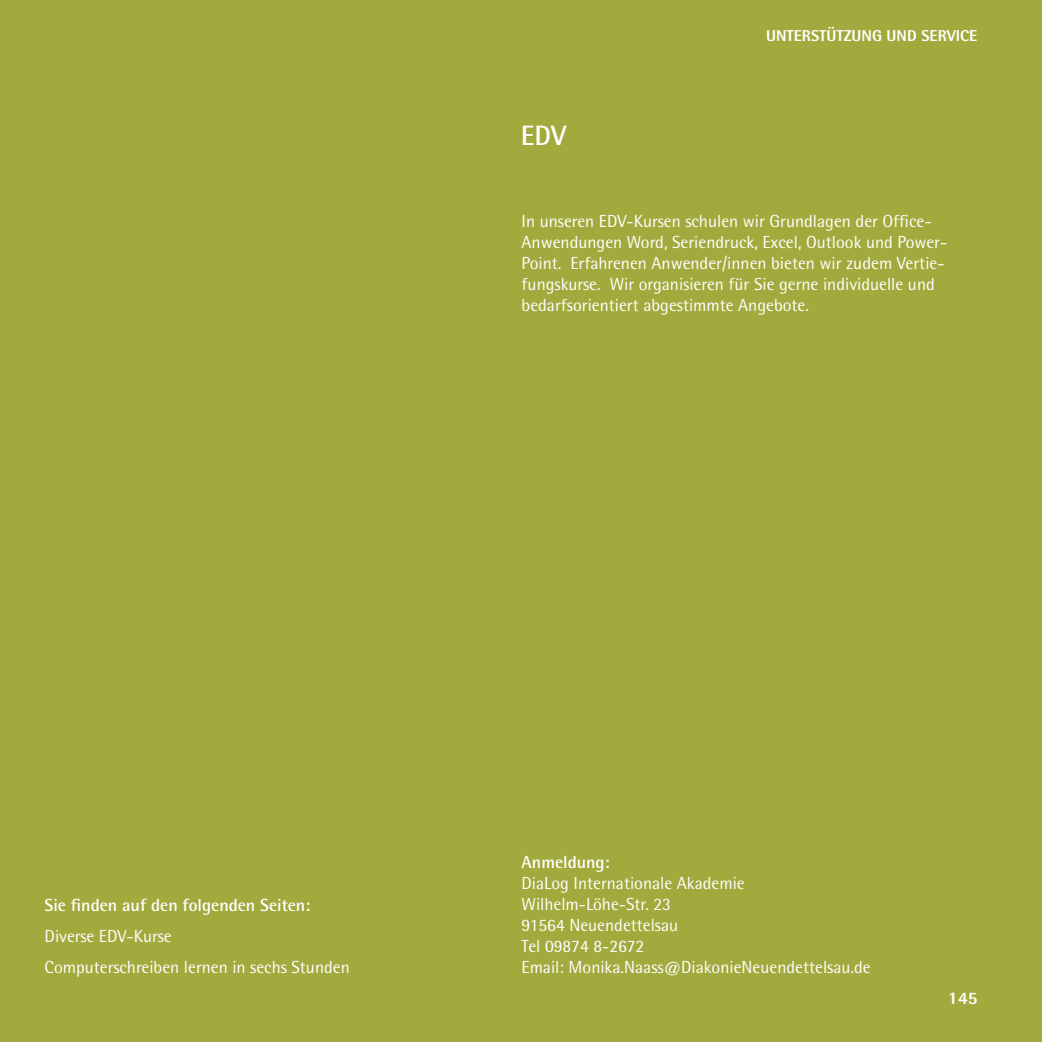
<style>
.page{position:relative;width:1042px;height:1042px;background:#fff}
.page>*{position:absolute;margin:0;border:0;box-sizing:border-box;transform-origin:0 0}
.t1{font:700 28px "Rotis Semi Sans Std";color:#fff}
.t2{font:17.5px/21px "Rotis Semi Sans Std";color:#fff}
.t3{font:700 17.5px "Rotis Semi Sans Std";color:#fff}
.t4{font:800 17.5px "Rotis Semi Sans Std";color:#fff}
.t5{font:800 15.75px "Rotis Semi Sans Std";color:#fff}
</style>
<div class="page">
<div style="left:1px;top:0;width:1041px;height:1042px;background:#a2aa3d"></div>
<h1 class="t1" style="left:521px;top:118px;width:47px">EDV</h1>
<p class="t5" style="left:766px;top:25px;width:213px">UNTERSTÜTZUNG UND SERVICE</p>
<p class="t2" style="left:521px;top:211px;width:427px">I n unseren EDV-Kursen schulen wir Grundlagen der Office-Anwendungen Word, Seriendruck, Excel, Outlook und Power-Point. Erfahrenen Anwender/innen bieten wir zudem Vertie&shy;fungskurse. Wir organisieren für Sie gerne individuelle und bedarfsorientiert abgestimmte Angebote.</p>
<p class="t3" style="left:45px;top:894px;width:267px">Sie finden auf den folgenden Seiten:</p>
<p class="t2" style="left:45px;top:920px;width:307px;line-height:31px">Diverse EDV-Kurse<br>Computerschreiben lernen in sechs Stunden</p>
<p class="t3" style="left:521px;top:851px;width:89px">Anmeldung:</p>
<p class="t2" style="left:521px;top:872px;width:351px">DiaLog I nternationale Akademie<br>Wilhelm-Löhe-Str. 23<br>91564 Neuendettelsau<br>Tel 09874 8-2672<br>Email: Monika.Naass@DiakonieNeuendettelsau.de</p>
<p class="t4" style="left:948px;top:987px;width:31px">145</p>
</div>
